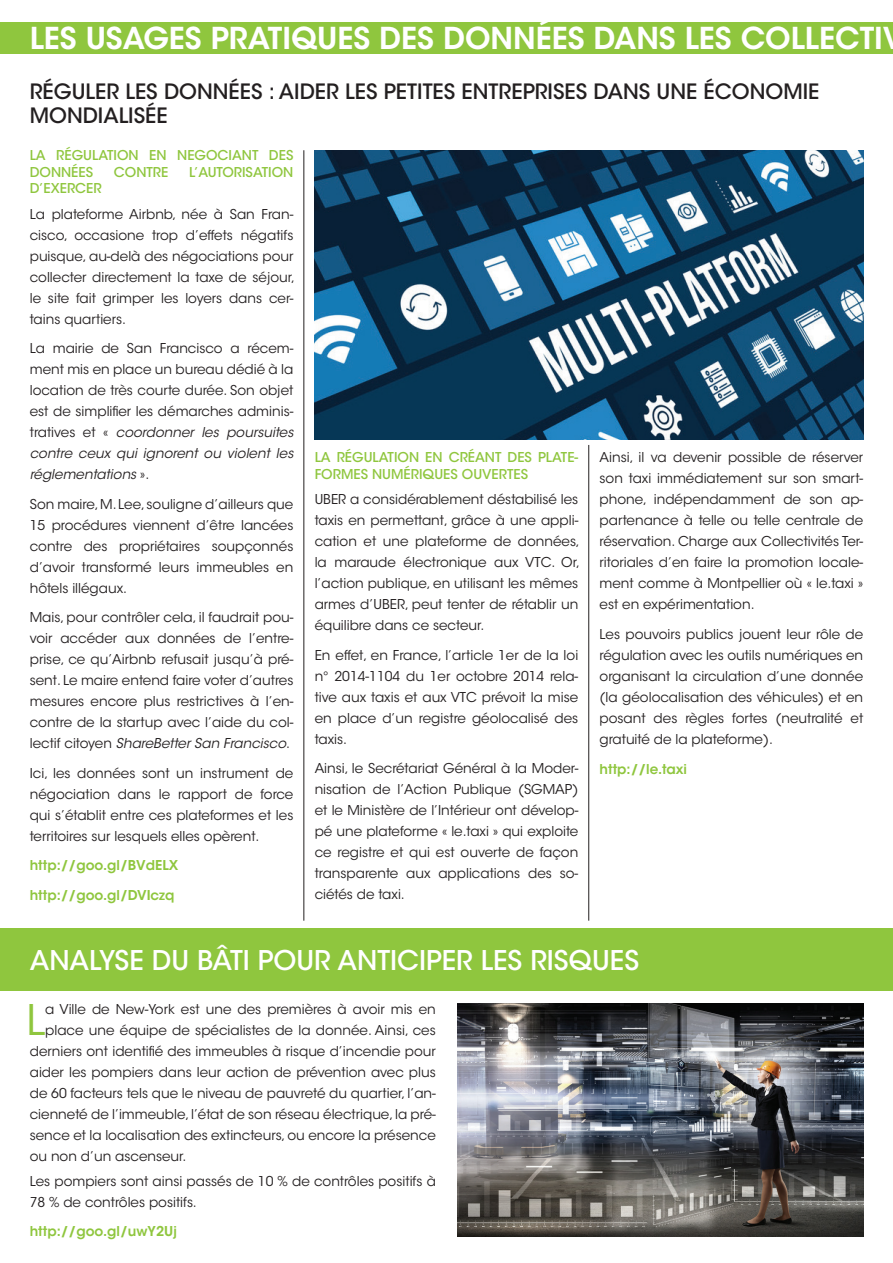
<style>
.page{position:relative;width:893px;height:1263px;background:#fff}
.page>*{position:absolute;margin:0;border:0;box-sizing:border-box;transform-origin:0 0}
.t1{font:41.85px "ITC Avant Garde Std";color:#8fc63e}
.t2{font:600 30px "ITC Avant Garde Std";color:#fff}
.t3{font:500 27px "ITC Avant Garde Std";color:#fff}
.t4{font:500 21px/24px "ITC Avant Garde Std";color:#231f20}
.t5{font:13.5px/21px "ITC Avant Garde Std";color:#231f20;text-align:justify}
.t6{font:500 13.5px/16.5px "ITC Avant Garde Std";color:#8fc63e}
.t7{font:600 13.5px/29.5px "ITC Avant Garde Std";color:#8fc63e}
.s1{font-style:italic}
</style>
<div class="page">
<div style="left:0;top:22px;width:893px;height:32px;background:#8fc63e"></div>
<hr style="left:304px;top:150px;width:1px;height:771px;background:#231f20">
<hr style="left:588px;top:445px;width:1px;height:476px;background:#231f20">
<div style="left:0;top:928px;width:893px;height:63px;background:#8fc63e"></div>
<img style="left:457px;top:1003px;width:406px;height:233px">
<img style="left:315px;top:150px;width:548px;height:289px">
<h2 class="t2" style="left:30px;top:19px;width:855px">LES USAGES PRATIQUES DES DONNÉES DANS LES COLLECTI</h2>
<h3 class="t4" style="left:30px;top:80px;width:791px">RÉGULER LES DONNÉES : AIDER LES PETITES ENTREPRISES DANS UNE ÉCONOMIE<br>MONDIALISÉE</h3>
<p class="t6" style="left:30px;top:147px;width:265px">LA RÉGULATION EN NEGOCIANT DES<br>DONNÉES</p>
<p class="t6" style="left:114px;top:164px;width:56px">CONTRE</p>
<p class="t6" style="left:189px;top:164px;width:106px">L’AUTORISATION</p>
<p class="t6" style="left:30px;top:180px;width:73px">D’EXERCER</p>
<p class="t5" style="left:30px;top:203px;width:267px">La plateforme Airbnb, née à San Fran&shy;cisco, occasione trop d’effets négatifs puisque, au-delà des négociations pour collecter directement la taxe de séjour, le site fait grimper les loyers dans cer&shy;tains quartiers.</p>
<p class="t5" style="left:30px;top:338px;width:265px">La mairie de San Francisco a récem&shy;ment mis en place un bureau dédié à la location de très courte durée. Son objet est de simplifier les démarches adminis&shy;tratives et « <span class="s1">coordonner les poursuites contre ceux qui ignorent ou violent les réglementations</span> ».</p>
<p class="t5" style="left:30px;top:493px;width:265px">Son maire, M. Lee, souligne d’ailleurs que 15 procédures viennent d’être lancées contre des propriétaires soupçonnés d’avoir transformé leurs immeubles en hôtels illégaux.</p>
<p class="t5" style="left:30px;top:607px;width:265px">Mais, pour contrôler cela, il faudrait pou&shy;voir accéder aux données de l’entre&shy;prise, ce qu’Airbnb refusait jusqu’à pré&shy;sent. Le maire entend faire voter d’autres mesures encore plus restrictives à l’en&shy;contre de la startup avec l’aide du col&shy;lectif citoyen <span class="s1">ShareBetter San Francisco</span>.</p>
<p class="t5" style="left:30px;top:762px;width:265px">Ici, les données sont un instrument de négociation dans le rapport de force qui s’établit entre ces plateformes et les territoires sur lesquels elles opèrent.</p>
<p class="t7" style="left:30px;top:850px;width:150px">http://goo.gl/BVdELX http://goo.gl/DVIczq</p>
<p class="t6" style="left:315px;top:449px;width:265px">LA RÉGULATION EN CRÉANT DES PLATE-<br>FORMES NUMÉRIQUES OUVERTES</p>
<p class="t5" style="left:315px;top:489px;width:267px">UBER a considérablement déstabilisé les taxis en permettant, grâce à une appli&shy;cation et une plateforme de données, la maraude électronique aux VTC. Or, l’action publique, en utilisant les mêmes armes d’UBER, peut tenter de rétablir un équilibre dans ce secteur.</p>
<p class="t5" style="left:315px;top:644px;width:265px">En effet, en France, l’article 1er de la loi n° 2014-1104 du 1er octobre 2014 rela&shy;tive aux taxis et aux VTC prévoit la mise en place d’un registre géolocalisé des taxis.</p>
<p class="t5" style="left:315px;top:758px;width:265px">Ainsi, le Secrétariat Général à la Moder&shy;nisation de l’Action Publique (SGMAP) et le Ministère de l’Intérieur ont dévelop&shy;pé une plateforme « le.taxi » qui exploite ce registre et qui est ouverte de façon transparente aux applications des so&shy;ciétés de taxi.</p>
<p class="t5" style="left:600px;top:447px;width:265px">Ainsi, il va devenir possible de réserver son taxi immédiatement sur son smart&shy;phone, indépendamment de son ap&shy;partenance à telle ou telle centrale de réservation. Charge aux Collectivités Ter&shy;ritoriales d’en faire la promotion locale&shy;ment comme à Montpellier où « le.taxi » est en expérimentation.</p>
<p class="t5" style="left:600px;top:624px;width:265px">Les pouvoirs publics jouent leur rôle de régulation avec les outils numériques en organisant la circulation d’une donnée (la géolocalisation des véhicules) et en posant des règles fortes (neutralité et gratuité de la plateforme).</p>
<p class="t7" style="left:600px;top:754px;width:89px">http://le.taxi</p>
<h3 class="t3" style="left:30px;top:943px;width:611px">ANALYSE DU BÂTI POUR ANTICIPER LES RISQUES</h3>
<h1 class="t1" style="left:27px;top:994px;width:20px">L</h1>
<p class="t5" style="left:45px;top:998px;width:392px">a Ville de New-York est une des premières à avoir mis en</p>
<p class="t5" style="left:45px;top:1019px;width:392px">place une équipe de spécialistes de la donnée. Ainsi, ces</p>
<p class="t5" style="left:30px;top:1040px;width:408px">derniers ont identifié des immeubles à risque d’incendie pour</p>
<p class="t5" style="left:30px;top:1061px;width:408px">aider les pompiers dans leur action de prévention avec plus</p>
<p class="t5" style="left:30px;top:1082px;width:408px">de 60 facteurs tels que le niveau de pauvreté du quartier, l’an-</p>
<p class="t5" style="left:30px;top:1103px;width:408px">cienneté de l’immeuble, l’état de son réseau électrique, la pré-</p>
<p class="t5" style="left:30px;top:1124px;width:408px">sence et la localisation des extincteurs, ou encore la présence</p>
<p class="t5" style="left:30px;top:1145px;width:158px">ou non d’un ascenseur.</p>
<p class="t5" style="left:30px;top:1171px;width:408px">Les pompiers sont ainsi passés de 10 % de contrôles positifs à<br>78 % de contrôles positifs.</p>
<p class="t7" style="left:30px;top:1217px;width:149px">http://goo.gl/uwY2Uj</p>
</div>
